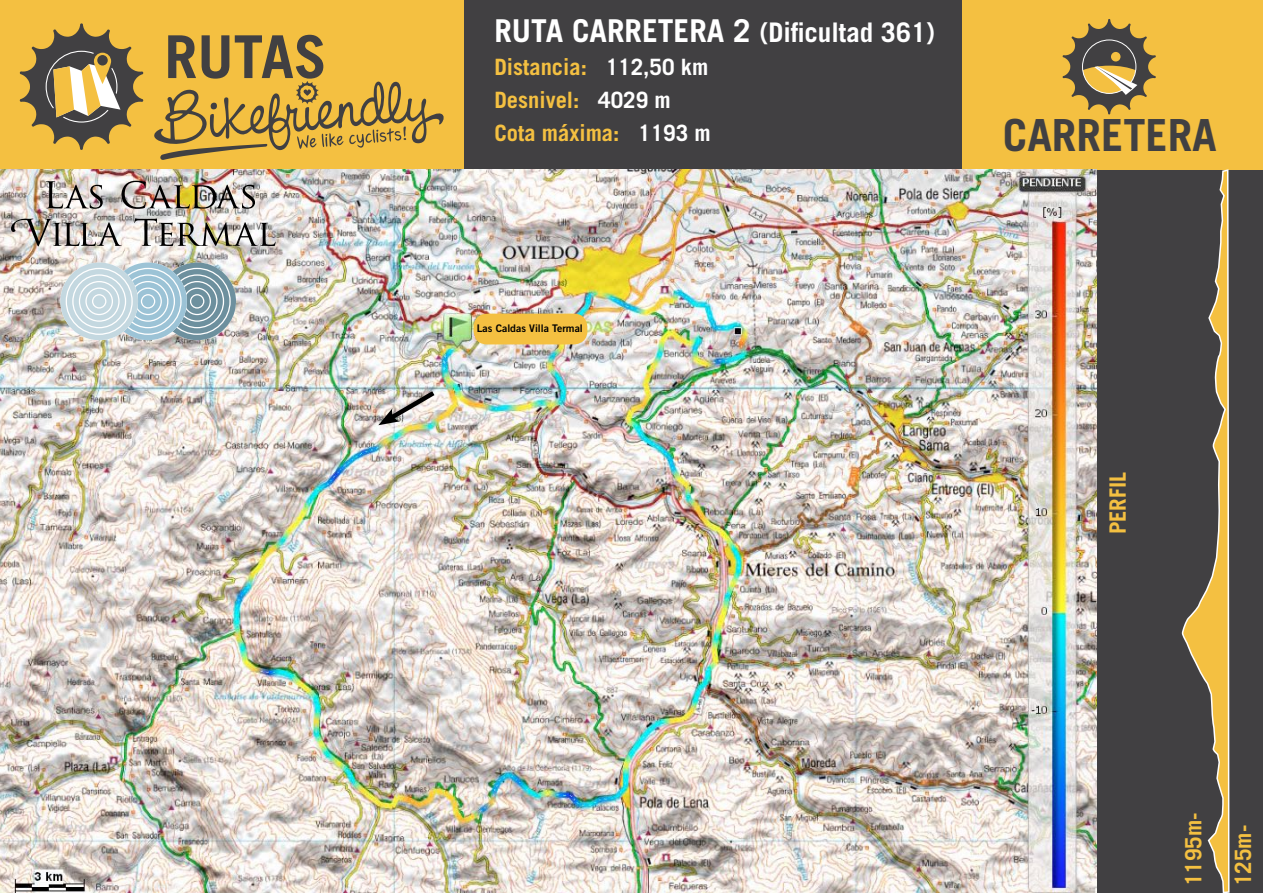
<style>
.page{position:relative;width:1263px;height:893px;background:#fff}
.page>*{position:absolute;margin:0;border:0;box-sizing:border-box;transform-origin:0 0}
.t1{font:700 59.1px "Trade Gothic LT Std";color:#414042}
.t2{font:700 44.25px "Trade Gothic LT Std";color:#414042}
.t3{font:700 27px "Trade Gothic LT Std";color:#fff}
.t4{font:700 22.5px/33px "Trade Gothic LT Std";color:#f4c041}
.t5{font:10.5px "Trade Gothic LT Std Bd 2";color:#000}
.s1{font-size:31.5px}
.s2{color:#fff}
.s3{color:#414042}
</style>
<div class="page">
<div style="left:1096px;top:169px;width:167px;height:724px;background:#414042"></div>
<div style="left:0;top:0;width:465px;height:169px;background:#f4c041"></div>
<div style="left:465px;top:0;width:798px;height:169px;background:#414042"></div>
<svg style="left:20px;top:23px;width:123px;height:127px"></svg>
<svg style="left:94px;top:53px;width:17px;height:31px"></svg>
<div style="left:97px;top:55px;width:11px;height:11px;background:#414042;border-radius:50%"></div>
<svg style="left:154px;top:81px;width:290px;height:79px"></svg>
<div style="left:962px;top:0;width:301px;height:169px;background:#f4c041"></div>
<img style="left:0;top:169px;width:1096px;height:724px">
<svg style="left:1062px;top:19px;width:94px;height:95px"></svg>
<div style="left:1111px;top:52px;width:9px;height:9px;background:#f4c041;border-radius:50%"></div>
<svg style="left:46px;top:181px;width:57px;height:28px;background:#aea7a4"></svg>
<img style="left:121px;top:181px;width:134px;height:28px">
<img style="left:134px;top:218px;width:141px;height:28px">
<img style="left:11px;top:219px;width:111px;height:27px">
<svg style="left:60px;top:263px;width:176px;height:77px;background:#b3c8d1"></svg>
<div style="left:93px;top:295px;width:12px;height:12px;background:#c4d8e0;border-radius:50%"></div>
<div style="left:474px;top:314px;width:113px;height:30px;background:#f4c041;border-radius:14px"></div>
<img style="left:378px;top:387px;width:61px;height:38px">
<svg style="left:1181px;top:169px;width:49px;height:724px"></svg>
<h1 class="t1" style="left:165px;top:21px;width:164px">RUTAS</h1>
<p class="t3" style="left:494px;top:15px;width:442px"><span class="s1">RUTA CARRETERA 2</span> (Dificultad 361)</p>
<p class="t4" style="left:494px;top:50px;width:218px">Distancia: <span class="s2">112,50 km<br></span>Desnivel: <span class="s2">4029 m<br></span>Cota máxima: <span class="s2">1193 m</span></p>
<p class="t5" style="left:477px;top:321px;width:108px">Las Caldas Villa Termal</p>
<h2 class="t2" style="left:1003px;top:108px;width:216px">CARRETERA</h2>
<p class="t4" style="left:1101px;top:534px;width:64px;rotate:-90deg">PERFIL</p>
<p class="t4" style="left:1168px;top:886px;width:75px;line-height:49.5px;rotate:-90deg">1195m-<br>125m-<span class="s3">-</span></p>
</div>
